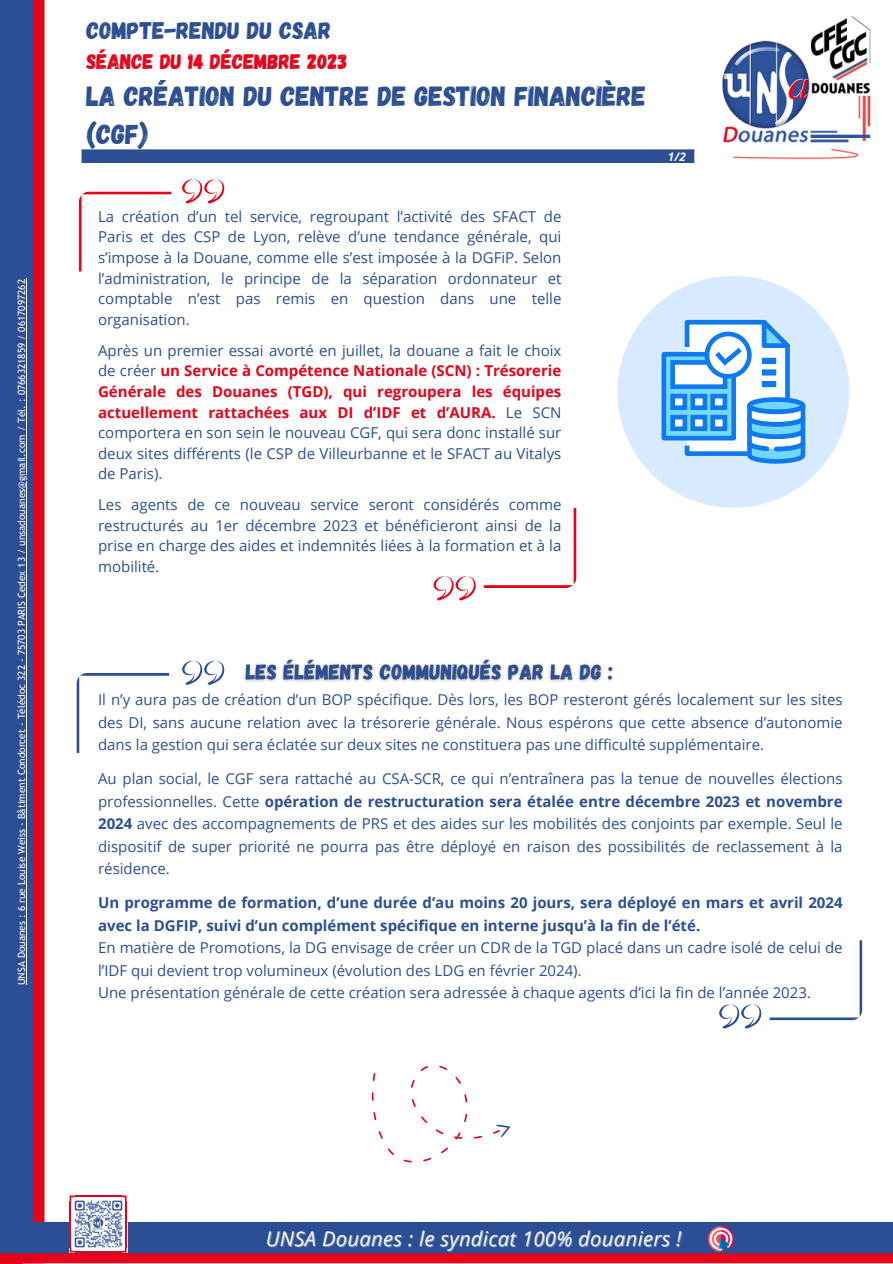
<style>
.page{position:relative;width:893px;height:1264px;background:#fff}
.page>*{position:absolute;margin:0;border:0;box-sizing:border-box;transform-origin:0 0}
.t1{font:27.75px/38.2px "Gagalin";color:#2c4e94}
.t2{font:24px "Gagalin";color:#2c4e94}
.t3{font:21px "Gagalin";color:#e60319}
.t4{font:italic 20.25px "Open Sans";letter-spacing:.015em;color:#fcfcfd}
.t5{font:15px/20.5px "Open Sans";color:#2c4e94;text-align:justify}
.t6{font:700 15px/22.5px "Open Sans";color:#2c4e94}
.t7{font:italic 700 11.7px "Open Sans";color:#f5f8fa}
.t8{font:10.05px "Trebuchet MS";color:#fcfcfd}
.s1{font-weight:700;color:#e60319}
.s2{font-weight:700}
</style>
<div class="page">
<svg style="left:0;top:0;width:44px;height:1222px;background:#583c76"></svg>
<svg style="left:82px;top:149px;width:612px;height:14px;background:#325397"></svg>
<img style="left:722px;top:16px;width:148px;height:144px">
<img style="left:71px;top:1200px;width:54px;height:22px">
<hr style="left:125px;top:1200px;width:2px;height:47px;background:#e60319">
<hr style="left:70px;top:1200px;width:1px;height:47px;background:#e60319">
<hr style="left:75px;top:1195px;width:46px;height:2px;background:#e60319">
<svg style="left:121px;top:1195px;width:6px;height:5px"></svg>
<svg style="left:70px;top:1195px;width:5px;height:5px"></svg>
<svg style="left:0;top:1222px;width:892px;height:41px;background:#604179"></svg>
<img style="left:708px;top:1226px;width:25px;height:25px">
<svg style="left:79px;top:191px;width:92px;height:80px"></svg>
<svg style="left:484px;top:508px;width:92px;height:79px"></svg>
<svg style="left:182px;top:179px;width:42px;height:24px"></svg>
<svg style="left:433px;top:576px;width:42px;height:24px"></svg>
<svg style="left:617px;top:276px;width:232px;height:231px;fill:#d8eaff"></svg>
<div style="left:663px;top:354px;width:70px;height:84px;background:#74d7ff"></div>
<div style="left:661px;top:352px;width:75px;height:88px;border:5px solid #0f79ef"></div>
<div style="left:672px;top:362px;width:53px;height:25px;background:#fff"></div>
<div style="left:670px;top:360px;width:57px;height:29px;border:5px solid #0f79ef"></div>
<div style="left:672px;top:417px;width:12px;height:12px;background:#fff"></div>
<div style="left:670px;top:415px;width:17px;height:16px;border:5px solid #0f79ef"></div>
<div style="left:672px;top:396px;width:12px;height:12px;background:#fff"></div>
<div style="left:670px;top:394px;width:17px;height:16px;border:5px solid #0f79ef"></div>
<svg style="left:682px;top:311px;width:127px;height:155px"></svg>
<div style="left:761px;top:381px;width:15px;height:6px;border:5px solid #0f79ef"></div>
<hr style="left:26px;top:278px;width:1px;height:707px;background:#fcfcfd">
<svg style="left:76px;top:673px;width:93px;height:80px"></svg>
<svg style="left:182px;top:661px;width:42px;height:23px"></svg>
<svg style="left:769px;top:940px;width:93px;height:80px"></svg>
<svg style="left:719px;top:1004px;width:42px;height:24px"></svg>
<img style="left:244px;top:659px;width:369px;height:23px">
<svg style="left:371px;top:1065px;width:139px;height:98px"></svg>
<p class="t8" style="left:16px;top:985px;width:707px;rotate:-90deg">UNSA Douanes : 6 rue Louise Weiss - Bâtiment Condorcet - Télédoc 322 - 75703 PARIS Cedex 13 / unsadouanes@gmail.com / Tél. : 0766321859 / 0617097262</p>
<p class="t2" style="left:86px;top:14px;width:246px">COMPTE-RENDU DU CSAR</p>
<p class="t3" style="left:86px;top:48px;width:262px">SÉANCE DU 14 DÉCEMBRE 2023</p>
<p class="t1" style="left:86px;top:76px;width:561px">LA CRÉATION DU CENTRE DE GESTION FINANCIÈRE (CGF)</p>
<p class="t5" style="left:98px;top:206px;width:465px">La création d’un tel service, regroupant l’activité des SFACT de Paris et des CSP de Lyon, relève d’une tendance générale, qui s’impose à la Douane, comme elle s’est imposée à la DGFiP. Selon l’administration, le principe de la séparation ordonnateur et comptable n’est pas remis en question dans une telle organisation.</p>
<p class="t5" style="left:98px;top:339px;width:465px">Après un premier essai avorté en juillet, la douane a fait le choix de créer <span class="s1">un Service à Compétence Nationale (SCN) : Trésorerie Générale des Douanes (TGD), qui regroupera les équipes actuellement rattachées aux DI d’IDF et d’AURA.</span> Le SCN comportera en son sein le nouveau CGF, qui sera donc installé sur deux sites différents (le CSP de Villeurbanne et le SFACT au Vitalys de Paris).</p>
<p class="t5" style="left:98px;top:494px;width:465px">Les agents de ce nouveau service seront considérés comme restructurés au 1er décembre 2023 et bénéficieront ainsi de la prise en charge des aides et indemnités liées à la formation et à la mobilité.</p>
<p class="t7" style="left:668px;top:148px;width:19px">1/2</p>
<p class="t5" style="left:98px;top:688px;width:746px;line-height:22.5px">Il n’y aura pas de création d’un BOP spécifique. Dès lors, les BOP resteront gérés localement sur les sites des DI, sans aucune relation avec la trésorerie générale. Nous espérons que cette absence d’autonomie dans la gestion qui sera éclatée sur deux sites ne constituera pas une difficulté supplémentaire.</p>
<p class="t5" style="left:98px;top:767px;width:746px;line-height:22.5px">Au plan social, le CGF sera rattaché au CSA-SCR, ce qui n’entraînera pas la tenue de nouvelles élections professionnelles. Cette <span class="s2">opération de restructuration sera étalée entre décembre 2023 et novembre 2024</span> avec des accompagnements de PRS et des aides sur les mobilités des conjoints par exemple. Seul le dispositif de super priorité ne pourra pas être déployé en raison des possibilités de reclassement à la résidence.</p>
<p class="t6" style="left:98px;top:891px;width:746px">Un programme de formation, d’une durée d’au moins 20 jours, sera déployé en mars et avril 2024 avec la DGFIP, suivi d’un complément spécifique en interne jusqu’à la fin de l’été.</p>
<p class="t5" style="left:98px;top:936px;width:746px;line-height:22.5px">En matière de Promotions, la DG envisage de créer un CDR de la TGD placé dans un cadre isolé de celui de l’IDF qui devient trop volumineux (évolution des LDG en février 2024).</p>
<p class="t5" style="left:98px;top:982px;width:714px">Une présentation générale de cette création sera adressée à chaque agents d’ici la fin de l’année 2023.</p>
<p class="t4" style="left:266px;top:1224px;width:417px">UNSA Douanes : le syndicat 100% douaniers !</p>
</div>
